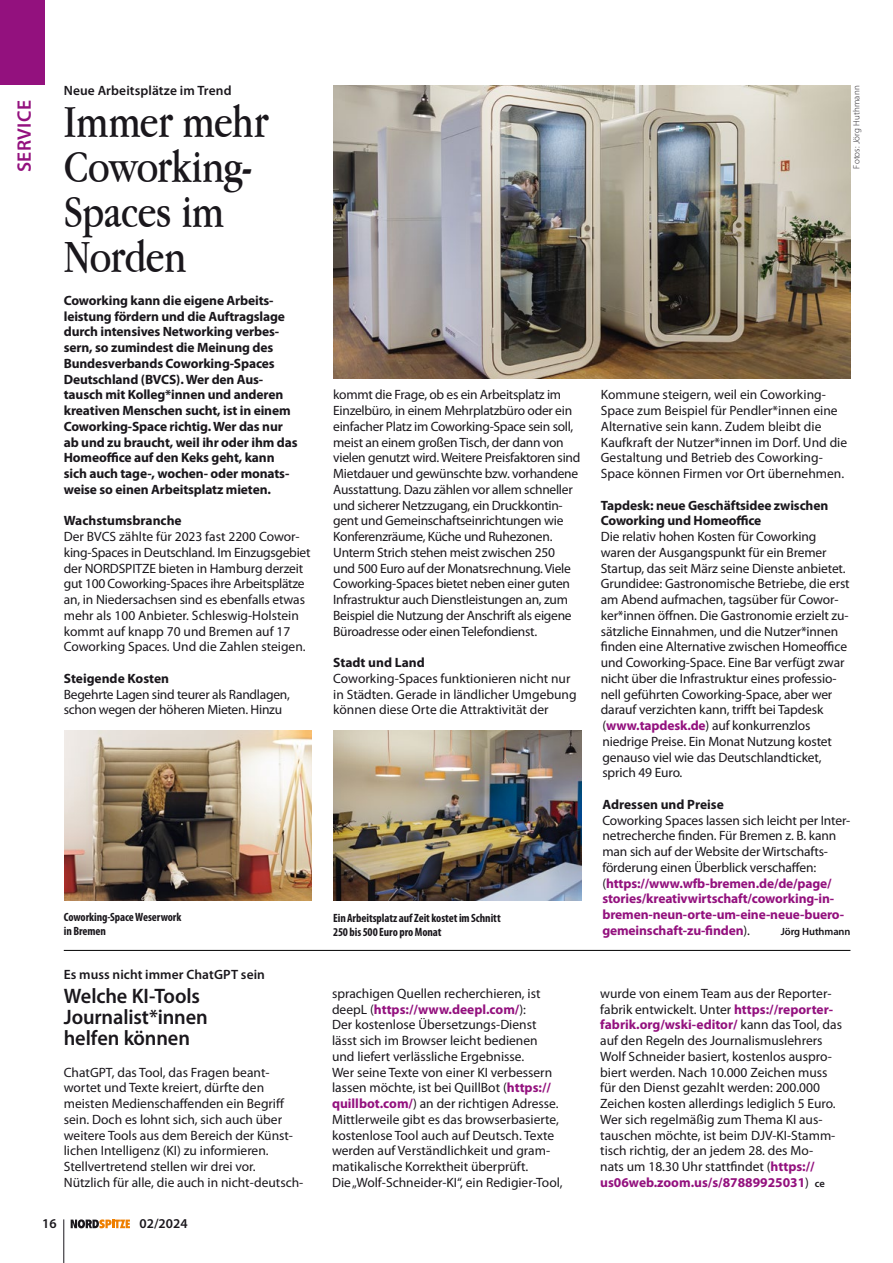
<style>
.page{position:relative;width:893px;height:1263px;background:#fff}
.page>*{position:absolute;margin:0;border:0;box-sizing:border-box;transform-origin:0 0}
.t1{font:48px/45px "Apple Garamond";letter-spacing:-.015em;color:#1a171c}
.t2{font:600 21px/21px "Myriad Pro";letter-spacing:-.005em;color:#1a171c}
.t3{font:600 19.5px "Myriad Pro";letter-spacing:.02em;color:#93117e}
.t4{font:13.5px/15.8px "Myriad Pro";letter-spacing:-.01em;color:#1a171c}
.t5{font:700 13.5px/15.8px "Myriad Pro";letter-spacing:-.01em;color:#1a171c}
.t6{font:600 13.5px "Myriad Pro";letter-spacing:.005em;color:#1a171c}
.t7{font:700 condensed 12px/13.5px "Myriad Pro";letter-spacing:-.005em;color:#1a171c}
.t8{font:600 10.5px "Myriad Pro";letter-spacing:-.01em;color:#1a171c}
.t9{font:300 9px "Myriad Pro";letter-spacing:.02em;color:#1a171c}
.s1{font-weight:700;color:#93117e}
.s2{font-weight:600;font-size:10.5px}
</style>
<div class="page">
<svg style="left:71px;top:1219px;width:59px;height:9px"></svg>
<hr style="left:64px;top:1219px;width:1px;height:44px;background:#1a171c">
<img style="left:333px;top:85px;width:517px;height:293px">
<div style="left:0;top:0;width:45px;height:84px;background:#93117e"></div>
<hr style="left:64px;top:950px;width:786px;height:1px;background:#000">
<img style="left:64px;top:730px;width:248px;height:170px">
<img style="left:334px;top:730px;width:247px;height:170px">
<p class="t3" style="left:12px;top:172px;width:74px;rotate:-90deg">SERVICE</p>
<p class="t6" style="left:64px;top:82px;width:169px">Neue Arbeitsplätze im Trend</p>
<p class="t1" style="left:64px;top:98px;width:206px">Immer mehr<br>Coworking-<br>Spaces im<br>Norden</p>
<p class="t5" style="left:64px;top:292px;width:235px">Coworking kann die eigene Arbeits&shy;leistung fördern und die Auftragslage durch intensives Networking verbes&shy;sern, so zumindest die Meinung des Bundesverbands Coworking-Spaces Deutschland (BVCS). Wer den Aus&shy;tausch mit Kolleg*innen und anderen kreativen Menschen sucht, ist in einem Coworking-Space richtig. Wer das nur ab und zu braucht, weil ihr oder ihm das Homeoffice auf den Keks geht, kann sich auch tage-, wochen- oder monats&shy;weise so einen Arbeitsplatz mieten.</p>
<p class="t5" style="left:64px;top:512px;width:119px">Wachstumsbranche</p>
<p class="t4" style="left:64px;top:528px;width:248px">Der BVCS zählte für 2023 fast 2200 Cowor&shy;king-Spaces in Deutschland. Im Einzugsgebiet der NORDSPITZE bieten in Hamburg derzeit gut 100 Coworking-Spaces ihre Arbeitsplätze an, in Niedersachsen sind es ebenfalls etwas mehr als 100 Anbieter. Schleswig-Holstein kommt auf knapp 70 und Bremen auf 17<br>Coworking Spaces. Und die Zahlen steigen.</p>
<p class="t5" style="left:64px;top:670px;width:107px">Steigende Kosten</p>
<p class="t4" style="left:64px;top:686px;width:228px">Begehrte Lagen sind teurer als Randlagen, schon wegen der höheren Mieten. Hinzu</p>
<p class="t4" style="left:333px;top:387px;width:249px">kommt die Frage, ob es ein Arbeitsplatz im Einzelbüro, in einem Mehrplatzbüro oder ein einfacher Platz im Coworking-Space sein soll, meist an einem großen Tisch, der dann von vielen genutzt wird. Weitere Preisfaktoren sind Mietdauer und gewünschte bzw. vorhandene Ausstattung. Dazu zählen vor allem schneller und sicherer Netzzugang, ein Druckkontin&shy;gent und Gemeinschaftseinrichtungen wie Konferenzräume, Küche und Ruhezonen.<br>Unterm Strich stehen meist zwischen 250<br>und 500 Euro auf der Monatsrechnung. Viele Coworking-Spaces bietet neben einer guten Infrastruktur auch Dienstleistungen an, zum Beispiel die Nutzung der Anschrift als eigene Büroadresse oder einen Telefondienst.</p>
<p class="t5" style="left:333px;top:654px;width:93px">Stadt und Land</p>
<p class="t4" style="left:333px;top:670px;width:245px">Coworking-Spaces funktionieren nicht nur in Städten. Gerade in ländlicher Umgebung können diese Orte die Attraktivität der</p>
<p class="t7" style="left:64px;top:910px;width:119px">Coworking-Space Weserwork in Bremen</p>
<p class="t7" style="left:333px;top:911px;width:169px">Ein Arbeitsplatz auf Zeit kostet im Schnitt<br>250 bis 500 Euro pro Monat</p>
<p class="t6" style="left:64px;top:966px;width:203px">Es muss nicht immer ChatGPT sein</p>
<p class="t2" style="left:64px;top:985px;width:146px">Welche KI-Tools<br>Journalist*innen helfen können</p>
<p class="t4" style="left:64px;top:1064px;width:231px">ChatGPT, das Tool, das Fragen beant&shy;wortet und Texte kreiert, dürfte den meisten Medienschaffenden ein Begriff sein. Doch es lohnt sich, sich auch über weitere Tools aus dem Bereich der Künst&shy;lichen Intelligenz (KI) zu informieren.<br>Stellvertretend stellen wir drei vor.</p>
<p class="t4" style="left:64px;top:1174px;width:241px">Nützlich für alle, die auch in nicht-deutsch-</p>
<p class="t6" style="left:42px;top:1215px;width:16px">16</p>
<p class="t6" style="left:140px;top:1215px;width:49px">02/2024</p>
<p class="t4" style="left:332px;top:985px;width:210px">sprachigen Quellen recherchieren, ist deepL (<span class="s1">https://www.deepl.com/</span>):<br>Der kostenlose Übersetzungs-Dienst lässt sich im Browser leicht bedienen und liefert verlässliche Ergebnisse.</p>
<p class="t4" style="left:332px;top:1064px;width:228px">Wer seine Texte von einer KI verbessern lassen möchte, ist bei QuillBot (<span class="s1">https:// quillbot.com/</span>) an der richtigen Adresse.<br>Mittlerweile gibt es das browserbasierte, kostenlose Tool auch auf Deutsch. Texte werden auf Verständlichkeit und gram&shy;matikalische Korrektheit überprüft.</p>
<p class="t4" style="left:332px;top:1174px;width:232px">Die „Wolf-Schneider-KI“, ein Redigier-Tool,</p>
<p class="t9" style="left:851px;top:169px;width:85px;rotate:-90deg">Fotos: Jörg Huthmann</p>
<p class="t4" style="left:601px;top:387px;width:248px">Kommune steigern, weil ein Coworking-Space zum Beispiel für Pendler*innen eine Alternative sein kann. Zudem bleibt die Kaufkraft der Nutzer*innen im Dorf. Und die Gestaltung und Betrieb des Coworking-Space können Firmen vor Ort übernehmen.</p>
<p class="t5" style="left:601px;top:497px;width:229px">Tapdesk: neue Geschäftsidee zwischen<br>Coworking und Homeoffice</p>
<p class="t4" style="left:601px;top:528px;width:250px">Die relativ hohen Kosten für Coworking waren der Ausgangspunkt für ein Bremer Startup, das seit März seine Dienste anbietet.<br>Grundidee: Gastronomische Betriebe, die erst am Abend aufmachen, tagsüber für Cowor&shy;ker*innen öffnen. Die Gastronomie erzielt zu&shy;sätzliche Einnahmen, und die Nutzer*innen finden eine Alternative zwischen Homeoffice und Coworking-Space. Eine Bar verfügt zwar nicht über die Infrastruktur eines professio&shy;nell geführten Coworking-Space, aber wer darauf verzichten kann, trifft bei Tapdesk (<span class="s1">www.tapdesk.de</span>) auf konkurrenzlos niedrige Preise. Ein Monat Nutzung kostet genauso viel wie das Deutschlandticket, sprich 49 Euro.</p>
<p class="t5" style="left:602px;top:796px;width:123px">Adressen und Preise</p>
<p class="t4" style="left:602px;top:812px;width:250px">Coworking Spaces lassen sich leicht per Inter&shy;netrecherche finden. Für Bremen z. B. kann man sich auf der Website der Wirtschafts&shy;förderung einen Überblick verschaffen: (<span class="s1">https://www.wfb-bremen.de/de/page/ stories/kreativwirtschaft/coworking-in&shy;bremen-neun-orte-um-eine-neue-buero&shy;gemeinschaft-zu-finden</span>).</p>
<p class="t8" style="left:781px;top:925px;width:71px">Jörg Huthmann</p>
<p class="t4" style="left:600px;top:985px;width:243px">wurde von einem Team aus der Reporter&shy;fabrik entwickelt. Unter <span class="s1">https://reporter&shy;fabrik.org/wski-editor/</span> kann das Tool, das auf den Regeln des Journalismuslehrers Wolf Schneider basiert, kostenlos auspro&shy;biert werden. Nach 10.000 Zeichen muss für den Dienst gezahlt werden: 200.000<br>Zeichen kosten allerdings lediglich 5 Euro.</p>
<p class="t4" style="left:600px;top:1111px;width:237px">Wer sich regelmäßig zum Thema KI aus&shy;tauschen möchte, ist beim DJV-KI-Stamm&shy;tisch richtig, der an jedem 28. des Mo&shy;nats um 18.30 Uhr stattfindet (<span class="s1">https:// us06web.zoom.us/s/87889925031</span>) <span class="s2">ce</span></p>
</div>
